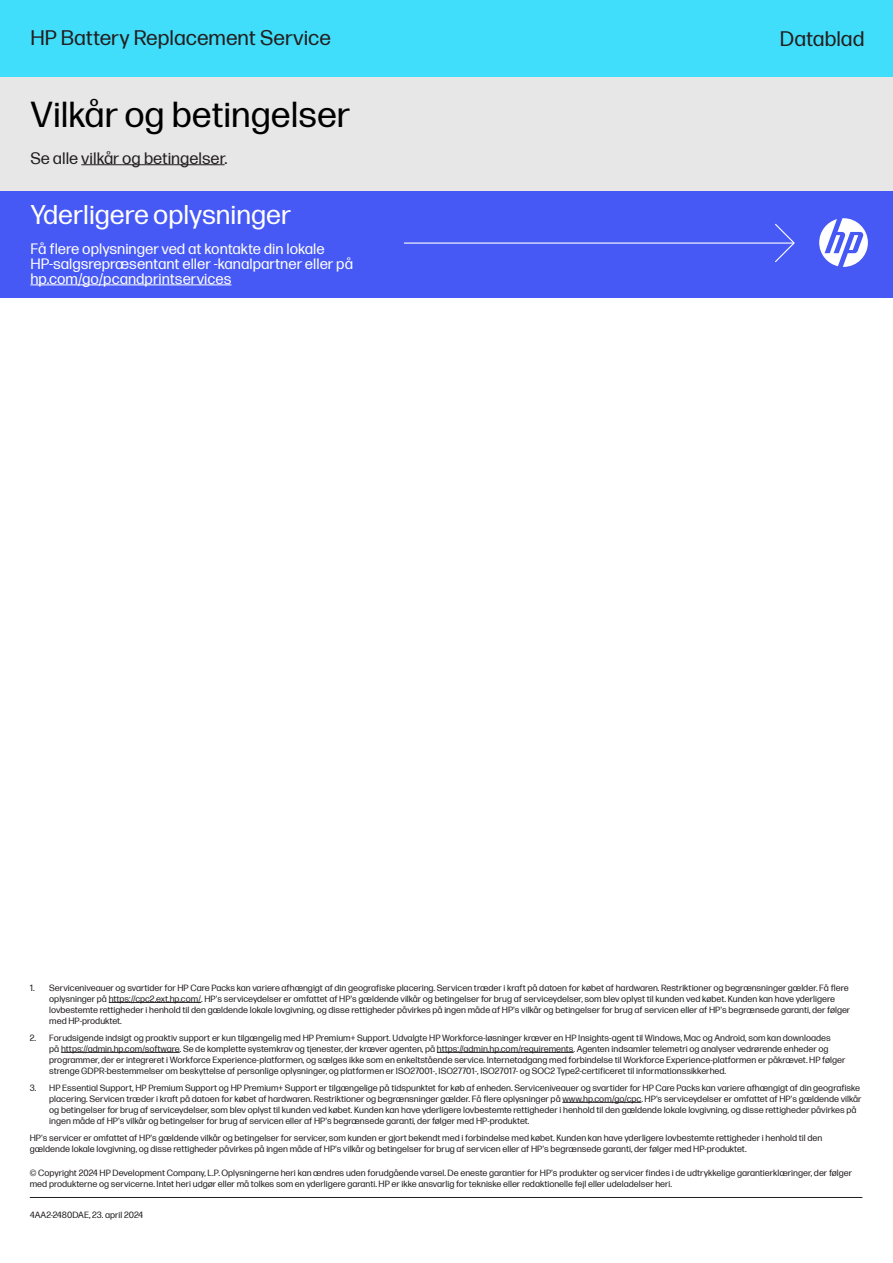
<style>
.page{position:relative;width:893px;height:1263px;background:#fff}
.page>*{position:absolute;margin:0;border:0;box-sizing:border-box;transform-origin:0 0}
.t1{font:36px "Forma DJR Micro";color:#000}
.t2{font:27px "Forma DJR Micro";color:#fff}
.t3{font:21px "Forma DJR Micro";color:#231f20}
.t4{font:16.5px "Forma DJR Micro";color:#231f20}
.t5{font:15px/15px "Forma DJR Micro";color:#fff}
.t6{font:9px/10.8px "Forma DJR Micro";color:#231f20}
</style>
<div class="page">
<div style="left:0;top:76px;width:893px;height:116px;background:#e7e7e7"></div>
<hr style="left:109px;top:1002px;width:92px;height:1px;background:#231f20">
<hr style="left:61px;top:1052px;width:119px;height:1px;background:#231f20">
<hr style="left:437px;top:1052px;width:137px;height:1px;background:#231f20">
<hr style="left:562px;top:1102px;width:79px;height:1px;background:#231f20">
<hr style="left:30px;top:1197px;width:832px;height:1px;background:#231f20">
<div style="left:0;top:192px;width:893px;height:106px;background:#4759f5"></div>
<hr style="left:404px;top:242px;width:390px;height:2px;background:#fff">
<svg style="left:774px;top:223px;width:21px;height:39px"></svg>
<hr style="left:30px;top:285px;width:201px;height:1px;background:#fff">
<svg style="left:819px;top:218px;width:49px;height:49px"></svg>
<hr style="left:81px;top:164px;width:144px;height:1px;background:#231f20">
<div style="left:0;top:0;width:893px;height:76px;background:#40defa"></div>
<h3 class="t3" style="left:30px;top:22px;width:302px">HP Battery Replacement Service</h3>
<h3 class="t3" style="left:780px;top:23px;width:86px">Datablad</h3>
<h1 class="t1" style="left:30px;top:88px;width:321px">Vilkår og betingelser</h1>
<h3 class="t4" style="left:30px;top:147px;width:199px">Se alle vilkår og betingelser.</h3>
<h2 class="t2" style="left:30px;top:195px;width:262px">Yderligere oplysninger</h2>
<h3 class="t5" style="left:30px;top:241px;width:324px">Få flere oplysninger ved at kontakte din lokale<br>HP-salgsrepræsentant eller -kanalpartner eller på hp.com/go/pcandprintservices</h3>
<p class="t6" style="left:49px;top:982px;width:803px;text-indent:-19px">1. Serviceniveauer og svartider for HP Care Packs kan variere afhængigt af din geografiske placering. Servicen træder i kraft på datoen for købet af hardwaren. Restriktioner og begrænsninger gælder. Få flere oplysninger på https://cpc2.ext.hp.com/. HP's serviceydelser er omfattet af HP's gældende vilkår og betingelser for brug af serviceydelser, som blev oplyst til kunden ved købet. Kunden kan have yderligere lovbestemte rettigheder i henhold til den gældende lokale lovgivning, og disse rettigheder påvirkes på ingen måde af HP's vilkår og betingelser for brug af servicen eller af HP's begrænsede garanti, der følger med HP-produktet.</p>
<p class="t6" style="left:49px;top:1032px;width:798px;text-indent:-19px">2. Forudsigende indsigt og proaktiv support er kun tilgængelig med HP Premium+ Support. Udvalgte HP Workforce-løsninger kræver en HP Insights-agent til Windows, Mac og Android, som kan downloades<br>på https://admin.hp.com/software. Se de komplette systemkrav og tjenester, der kræver agenten, på https://admin.hp.com/requirements. Agenten indsamler telemetri og analyser vedrørende enheder og programmer, der er integreret i Workforce Experience-platformen, og sælges ikke som en enkeltstående service. Internetadgang med forbindelse til Workforce Experience-platformen er påkrævet. HP følger strenge GDPR-bestemmelser om beskyttelse af personlige oplysninger, og platformen er ISO27001-, ISO27701-, ISO27017- og SOC2 Type2-certificeret til informationssikkerhed.</p>
<p class="t6" style="left:49px;top:1082px;width:814px;text-indent:-19px">3. HP Essential Support, HP Premium Support og HP Premium+ Support er tilgængelige på tidspunktet for køb af enheden. Serviceniveauer og svartider for HP Care Packs kan variere afhængigt af din geografiske placering. Servicen træder i kraft på datoen for købet af hardwaren. Restriktioner og begrænsninger gælder. Få flere oplysninger på www.hp.com/go/cpc. HP's serviceydelser er omfattet af HP's gældende vilkår og betingelser for brug af serviceydelser, som blev oplyst til kunden ved købet. Kunden kan have yderligere lovbestemte rettigheder i henhold til den gældende lokale lovgivning, og disse rettigheder påvirkes på ingen måde af HP's vilkår og betingelser for brug af servicen eller af HP's begrænsede garanti, der følger med HP-produktet.</p>
<p class="t6" style="left:30px;top:1132px;width:794px">HP's servicer er omfattet af HP's gældende vilkår og betingelser for servicer, som kunden er gjort bekendt med i forbindelse med købet. Kunden kan have yderligere lovbestemte rettigheder i henhold til den gældende lokale lovgivning, og disse rettigheder påvirkes på ingen måde af HP's vilkår og betingelser for brug af servicen eller af HP's begrænsede garanti, der følger med HP-produktet.</p>
<p class="t6" style="left:30px;top:1167px;width:824px">© Copyright 2024 HP Development Company, L.P. Oplysningerne heri kan ændres uden forudgående varsel. De eneste garantier for HP's produkter og servicer findes i de udtrykkelige garantierklæringer, der følger med produkterne og servicerne. Intet heri udgør eller må tolkes som en yderligere garanti. HP er ikke ansvarlig for tekniske eller redaktionelle fejl eller udeladelser heri.</p>
<p class="t6" style="left:30px;top:1209px;width:115px">4AA2-2480DAE, 23. april 2024</p>
</div>
